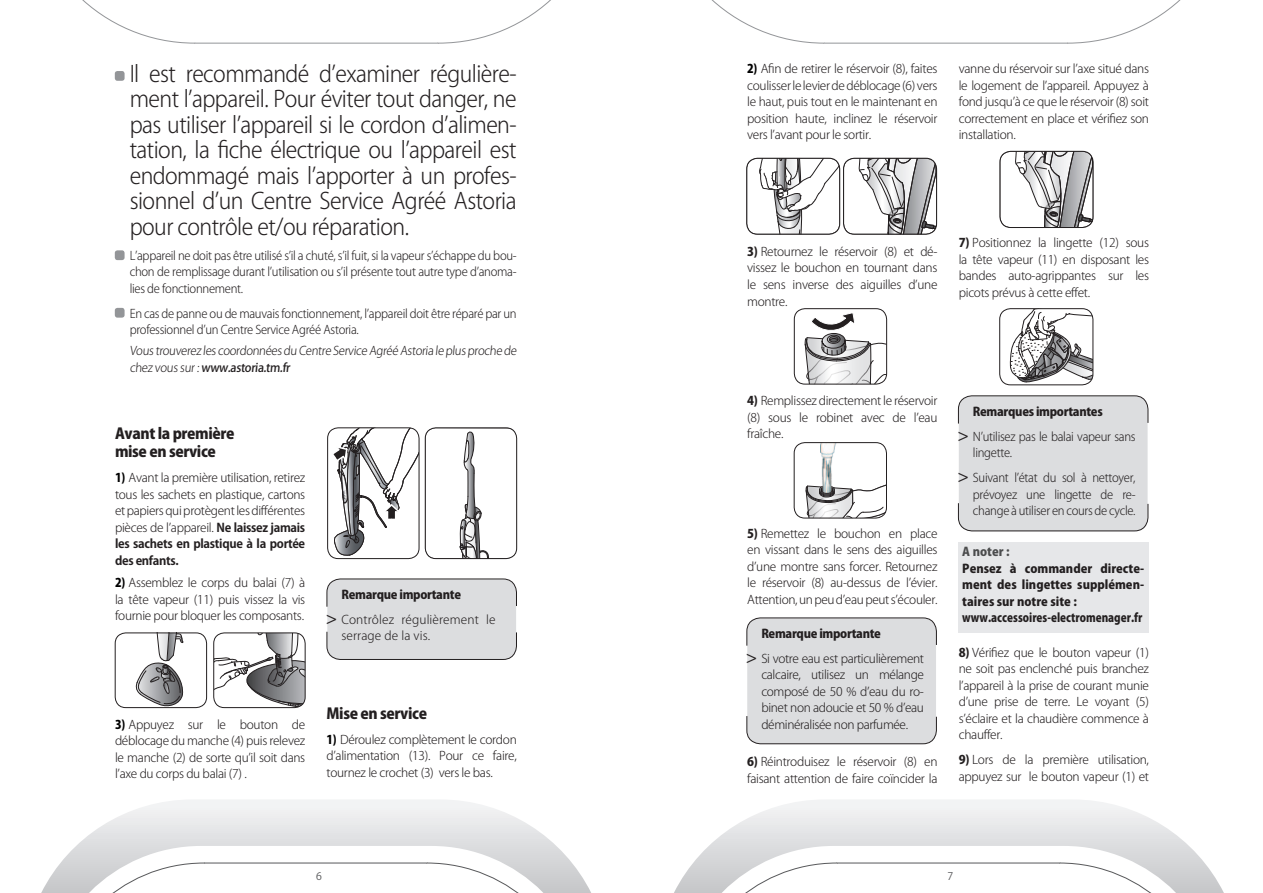
<style>
.page{position:relative;width:1263px;height:893px;background:#fff}
.page>*{position:absolute;margin:0;border:0;box-sizing:border-box;transform-origin:0 0}
.t1{font:300 22.5px/25.5px "Koz Go Std";letter-spacing:-.025em;color:#231f20;text-align:justify;scale:.95 1}
.t2{font:18px "Times";color:#231f20}
.t3{font:800 15px/18px "Koz Go Std";letter-spacing:-.025em;color:#231f20}
.t4{font:300 12px/16.5px "Koz Go Std";letter-spacing:-.025em;color:#231f20;text-align:justify}
.t5{font:300 12px/16.5px "Koz Go Std";letter-spacing:-.025em;color:#231f20;scale:.95 1}
.t6{font:800 12px/16.5px "Koz Go Std";color:#231f20}
.t7{font:800 12px "Koz Go Std";letter-spacing:-.025em;color:#231f20}
.t8{font:300 12px/16.5px "Koz Go Std";letter-spacing:.01em;color:#231f20}
.t9{font:800 12px "Koz Go Std";color:#4b4c4d}
.t10{font:10.5px "Koz Go Std";color:#57585a}
.s1{font-weight:500}
.s2{font-weight:800;color:#000}
.s3{font-weight:700}
.s4{font-weight:800}
</style>
<div class="page">
<svg style="left:711px;top:0;width:470px;height:44px"></svg>
<svg style="left:82px;top:0;width:469px;height:44px"></svg>
<svg style="left:41px;top:800px;width:550px;height:93px"></svg>
<svg style="left:44px;top:846px;width:545px;height:47px"></svg>
<svg style="left:674px;top:800px;width:550px;height:93px"></svg>
<svg style="left:676px;top:846px;width:545px;height:47px"></svg>
<div style="left:747px;top:618px;width:189px;height:126px;background:#dcdddf;border-radius:13px"></div>
<svg style="left:746px;top:617px;width:191px;height:29px"></svg>
<svg style="left:746px;top:716px;width:191px;height:28px"></svg>
<div style="left:959px;top:396px;width:188px;height:135px;background:#dcdddf;border-radius:13px"></div>
<svg style="left:958px;top:395px;width:191px;height:29px"></svg>
<svg style="left:958px;top:502px;width:191px;height:30px"></svg>
<svg style="left:747px;top:158px;width:190px;height:76px"></svg>
<div style="left:843px;top:158px;width:94px;height:77px;border:1px solid #231f20;border-radius:11px"></div>
<div style="left:794px;top:308px;width:93px;height:76px;border:1px solid #231f20;border-radius:11px"></div>
<svg style="left:803px;top:312px;width:84px;height:72px"></svg>
<svg style="left:805px;top:485px;width:81px;height:34px"></svg>
<img style="left:820px;top:444px;width:65px;height:49px">
<div style="left:794px;top:442px;width:93px;height:76px;border:1px solid #231f20;border-radius:11px"></div>
<svg style="left:1001px;top:151px;width:92px;height:77px"></svg>
<div style="left:999px;top:151px;width:94px;height:77px;border:1px solid #231f20;border-radius:11px"></div>
<svg style="left:1010px;top:309px;width:83px;height:73px"></svg>
<div style="left:999px;top:308px;width:94px;height:77px;border:1px solid #231f20;border-radius:11px"></div>
<div style="left:958px;top:542px;width:190px;height:90px;background:#e6e7e9"></div>
<svg style="left:135px;top:634px;width:49px;height:72px"></svg>
<div style="left:115px;top:632px;width:92px;height:76px;border:1px solid #231f20;border-radius:11px"></div>
<svg style="left:215px;top:633px;width:91px;height:75px"></svg>
<div style="left:213px;top:632px;width:92px;height:76px;border:1px solid #231f20;border-radius:11px"></div>
<div style="left:327px;top:579px;width:189px;height:80px;background:#dcdddf;border-radius:13px"></div>
<svg style="left:326px;top:578px;width:191px;height:29px"></svg>
<svg style="left:326px;top:631px;width:191px;height:29px"></svg>
<svg style="left:425px;top:429px;width:92px;height:130px"></svg>
<div style="left:425px;top:427px;width:92px;height:132px;border:1px solid #231f20;border-radius:11px"></div>
<div style="left:327px;top:427px;width:92px;height:132px;border:1px solid #231f20;border-radius:11px"></div>
<svg style="left:330px;top:428px;width:89px;height:128px"></svg>
<div style="left:115px;top:71px;width:10px;height:10px;background:#939598;border-radius:3px"></div>
<div style="left:115px;top:250px;width:10px;height:10px;background:#939598;border-radius:3px"></div>
<div style="left:115px;top:308px;width:10px;height:10px;background:#939598;border-radius:3px"></div>
<p class="t1" style="left:130px;top:61px;width:409px">Il est recommandé d’examiner régulière&shy;ment l’appareil. Pour éviter tout danger, ne pas utiliser l’appareil si le cordon d’alimen&shy;tation, la fiche électrique ou l’appareil est endommagé mais l’apporter à un profes&shy;sionnel d’un Centre Service Agréé Astoria pour contrôle et/ou réparation.</p>
<p class="t5" style="left:130px;top:247px;width:409px;text-align:justify">L’appareil ne doit pas être utilisé s’il a chuté, s’il fuit, si la vapeur s’échappe du bou&shy;chon de remplissage durant l’utilisation ou s’il présente tout autre type d’anoma&shy;lies de fonctionnement.</p>
<p class="t5" style="left:130px;top:305px;width:409px">En cas de panne ou de mauvais fonctionnement, l’appareil doit être réparé par un professionnel d’un Centre Service Agréé Astoria.</p>
<p class="t5" style="left:130px;top:343px;width:410px">Vous trouverez les coordonnées du Centre Service Agréé Astoria le plus proche de chez vous sur:<span class="s1">www.astoria.tm.fr</span></p>
<p class="t3" style="left:115px;top:425px;width:121px">Avant la première mise en service</p>
<p class="t4" style="left:115px;top:470px;width:192px"><span class="s2">1)</span> Avant la première utilisation, retirez tous les sachets en plastique, cartons et papiers qui protègent les différentes pièces de l’appareil. <span class="s3">Ne laissez jamais les sachets en plastique à la portée des enfants.</span></p>
<p class="t4" style="left:115px;top:575px;width:192px"><span class="s2">2)</span> Assemblez le corps du balai (7) à la tête vapeur (11) puis vissez la vis fournie pour bloquer les composants.</p>
<p class="t7" style="left:341px;top:587px;width:121px">Remarque importante</p>
<p class="t8" style="left:341px;top:611px;width:156px">Contrôlez régulièrement le serrage de la vis.</p>
<h2 class="t2" style="left:327px;top:608px;width:12px">&gt;</h2>
<p class="t4" style="left:115px;top:716px;width:192px"><span class="s2">3)</span> Appuyez sur le bouton de déblocage du manche (4) puis relevez le manche (2) de sorte qu’il soit dans l’axe du corps du balai (7) .</p>
<p class="t3" style="left:327px;top:705px;width:102px">Mise en service</p>
<p class="t4" style="left:327px;top:731px;width:192px"><span class="s2">1)</span> Déroulez complètement le cordon d’alimentation (13). Pour ce faire, tournez le crochet (3) vers le bas.</p>
<p class="t4" style="left:747px;top:61px;width:192px"><span class="s2">2)</span> Afin de retirer le réservoir (8), faites coulisser le levier de déblocage (6) vers le haut, puis tout en le maintenant en position haute, inclinez le réservoir vers l’avant pour le sortir.</p>
<p class="t4" style="left:959px;top:61px;width:192px">vanne du réservoir sur l’axe situé dans le logement de l’appareil. Appuyez à fond jusqu’à ce que le réservoir (8) soit correctement en place et vérifiez son installation.</p>
<p class="t4" style="left:747px;top:244px;width:192px"><span class="s4">3)</span> Retournez le réservoir (8) et dé&shy;vissez le bouchon en tournant dans le sens inverse des aiguilles d’une montre.</p>
<p class="t4" style="left:959px;top:235px;width:192px"><span class="s4">7)</span> Positionnez la lingette (12) sous la tête vapeur (11) en disposant les bandes auto-agrippantes sur les picots prévus à cette effet.</p>
<p class="t4" style="left:747px;top:393px;width:192px"><span class="s4">4)</span> Remplissez directement le réservoir (8) sous le robinet avec de l’eau fraîche.</p>
<p class="t4" style="left:747px;top:525px;width:192px"><span class="s4">5)</span> Remettez le bouchon en place en vissant dans le sens des aiguilles d’une montre sans forcer. Retournez le réservoir (8) au-dessus de l’évier.<br>Attention, un peu d’eau peut s’écouler.</p>
<p class="t7" style="left:761px;top:626px;width:121px">Remarque importante</p>
<p class="t4" style="left:761px;top:650px;width:164px">Si votre eau est particulièrement calcaire, utilisez un mélange composé de 50 % d’eau du ro&shy;binet non adoucie et 50 % d’eau déminéralisée non parfumée.</p>
<h2 class="t2" style="left:746px;top:646px;width:12px">&gt;</h2>
<p class="t4" style="left:747px;top:754px;width:192px"><span class="s4">6)</span> Réintroduisez le réservoir (8) en faisant attention de faire coïncider la</p>
<p class="t7" style="left:973px;top:404px;width:131px">Remarques importantes</p>
<p class="t5" style="left:973px;top:428px;width:173px">N’utilisez pas le balai vapeur sans lingette.</p>
<p class="t5" style="left:973px;top:470px;width:173px;text-align:justify">Suivant l’état du sol à nettoyer, prévoyez une lingette de re&shy;change à utiliser en cours de cycle.</p>
<h2 class="t2" style="left:958px;top:424px;width:12px">&gt;</h2>
<h2 class="t2" style="left:958px;top:466px;width:12px">&gt;</h2>
<p class="t9" style="left:962px;top:544px;width:49px">A noter :</p>
<p class="t6" style="left:962px;top:561px;width:183px">Pensez à commander directe&shy;ment des lingettes supplémen&shy;taires sur notre site : www.accessoires-electromenager.fr</p>
<p class="t4" style="left:959px;top:644px;width:192px"><span class="s4">8)</span> Vérifiez que le bouton vapeur (1) ne soit pas enclenché puis branchez l’appareil à la prise de courant munie d’une prise de terre. Le voyant (5) s’éclaire et la chaudière commence à chauffer.</p>
<p class="t4" style="left:959px;top:752px;width:192px"><span class="s4">9)</span> Lors de la première utilisation, appuyez sur le bouton vapeur (1) et</p>
<p class="t10" style="left:316px;top:870px;width:7px">6</p>
<p class="t10" style="left:947px;top:870px;width:7px">7</p>
</div>
